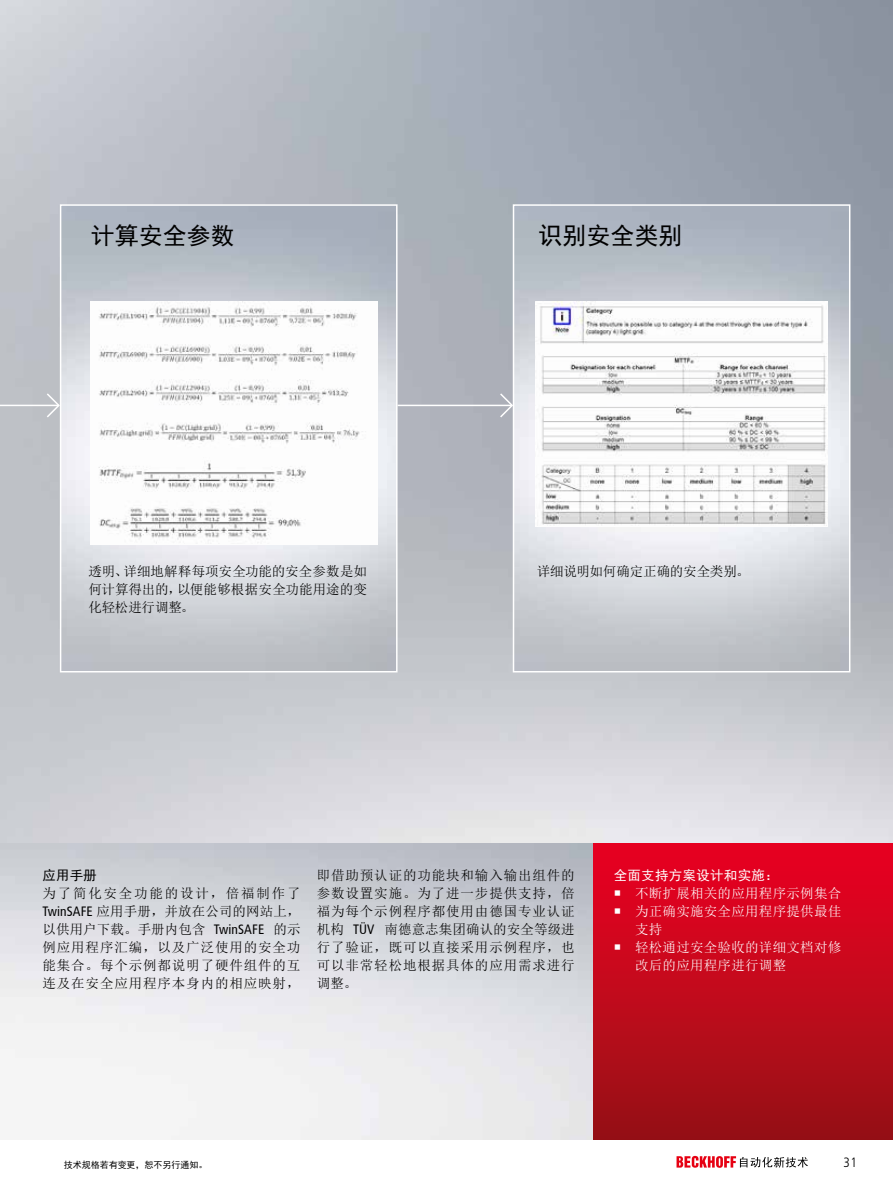
<style>
.page{position:relative;width:893px;height:1191px;background:#fff}
.page>*{position:absolute;margin:0;border:0;box-sizing:border-box;transform-origin:0 0}
.t1{font:24px "Sim Hei";color:#000}
.t2{font:13.5px/18px "Sim Sun";letter-spacing:.065em;color:#000;text-align:justify}
.t3{font:13.5px/18px "Sim Sun";letter-spacing:.02em;color:#fff}
.t4{font:13.5px "Sim Sun";letter-spacing:-.015em;color:#000}
.t5{font:13.5px "Sim Hei";letter-spacing:.02em;color:#fff}
.t6{font:13.5px "Sim Hei";color:#000}
.t7{font:300 condensed 13.5px "Frutiger LT Pro";color:#000}
.t8{font:9px "Sim Hei";color:#000}
.s1{font-family:"Frutiger";font-stretch:condensed}
</style>
<div class="page">
<svg style="left:676px;top:1155px;width:132px;height:12px"></svg>
<div style="left:592px;top:843px;width:301px;height:297px;background:linear-gradient(to bottom,#ec0021,#961116)"></div>
<div style="left:60px;top:204px;width:338px;height:468px;border:2px solid #fff"></div>
<div style="left:513px;top:204px;width:337px;height:468px;border:2px solid #fff"></div>
<svg style="left:45px;top:392px;width:16px;height:27px"></svg>
<svg style="left:498px;top:392px;width:16px;height:27px"></svg>
<img style="left:90px;top:302px;width:288px;height:243px">
<img style="left:536px;top:301px;width:291px;height:226px">
<svg style="left:615px;top:890px;width:5px;height:5px"></svg>
<svg style="left:615px;top:908px;width:5px;height:5px"></svg>
<svg style="left:615px;top:944px;width:5px;height:5px"></svg>
<h1 class="t1" style="left:91px;top:223px;width:146px">计算安全参数</h1>
<h1 class="t1" style="left:539px;top:223px;width:145px">识别安全类别</h1>
<p class="t2" style="left:88px;top:562px;width:280px">透明、详细地解释每项安全功能的安全参数是如何计算得出的，以便能够根据安全功能用途的变化轻松进行调整。</p>
<p class="t4" style="left:537px;top:564px;width:214px">详细说明如何确定正确的安全类别。</p>
<p class="t6" style="left:43px;top:868px;width:56px">应用手册</p>
<p class="t2" style="left:43px;top:884px;width:260px">为了简化安全功能的设计，倍福制作了<span class="s1">TwinSAFE</span> 应用手册，并放在公司的网站上，以供用户下载。手册内包含 <span class="s1">TwinSAFE</span> 的示例应用程序汇编，以及广泛使用的安全功能集合。每个示例都说明了硬件组件的互连及在安全应用程序本身内的相应映射，</p>
<p class="t2" style="left:317px;top:866px;width:259px">即借助预认证的功能块和输入输出组件的参数设置实施。为了进一步提供支持，倍福为每个示例程序都使用由德国专业认证机构 <span class="s1">TÜV</span> 南德意志集团确认的安全等级进行了验证，既可以直接采用示例程序，也可以非常轻松地根据具体的应用需求进行调整。</p>
<p class="t5" style="left:614px;top:868px;width:166px">全面支持方案设计和实施：</p>
<p class="t3" style="left:635px;top:884px;width:208px">不断扩展相关的应用程序示例集合为正确实施安全应用程序提供最佳支持<br>轻松通过安全验收的详细文档对修改后的应用程序进行调整</p>
<p class="t8" style="left:64px;top:1160px;width:145px">技术规格若有变更，恕不另行通知。</p>
<p class="t7" style="left:844px;top:1154px;width:15px">31</p>
</div>
